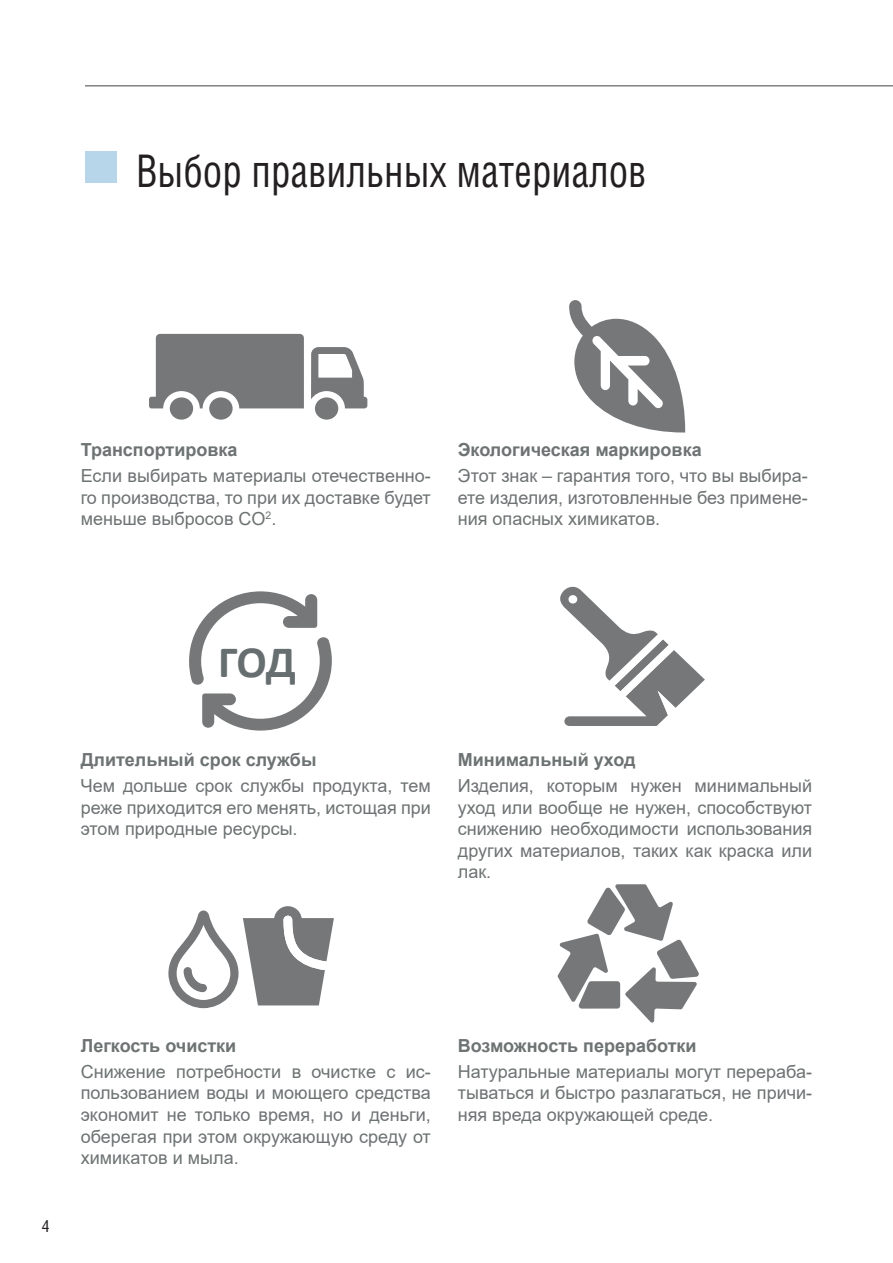
<style>
.page{position:relative;width:893px;height:1263px;background:#fff}
.page>*{position:absolute;margin:0;border:0;box-sizing:border-box;transform-origin:0 0}
.t1{font:45px "Helios Cond C";color:#231f20;scale:.9 1}
.t2{font:700 45px "Calibri";color:#676e6f}
.t3{font:18px/21.6px "Arial";color:#6d7273;text-align:justify}
.t4{font:700 18px "Arial";color:#6d7273}
.t5{font:16.5px "Helios Cond C";color:#231f20}
</style>
<div class="page">
<svg style="left:189px;top:591px;width:143px;height:139px"></svg>
<svg style="left:569px;top:300px;width:116px;height:132px"></svg>
<hr style="left:892px;top:0;width:1px;height:1263px;background:#e2e2de">
<div style="left:85px;top:152px;width:31px;height:31px;background:#b8d6ea"></div>
<hr style="left:85px;top:85px;width:808px;height:2px;background:#57585a">
<div style="left:170px;top:397px;width:23px;height:23px;background:#767778;border-radius:50%"></div>
<div style="left:209px;top:397px;width:24px;height:23px;background:#767778;border-radius:50%"></div>
<svg style="left:311px;top:347px;width:56px;height:61px"></svg>
<svg style="left:149px;top:334px;width:155px;height:74px;background:#828384"></svg>
<div style="left:315px;top:397px;width:23px;height:23px;background:#767778;border-radius:50%"></div>
<svg style="left:560px;top:587px;width:145px;height:139px"></svg>
<svg style="left:168px;top:906px;width:166px;height:102px"></svg>
<svg style="left:558px;top:884px;width:141px;height:138px"></svg>
<div style="left:207px;top:643px;width:100px;height:42px;background:#fff"></div>
<h1 class="t1" style="left:136px;top:144px;width:569px">Выбор правильных материалов</h1>
<p class="t4" style="left:81px;top:437px;width:158px">Транспортировка</p>
<p class="t3" style="left:81px;top:465px;width:352px">Если выбирать материалы отечественно&shy;го производства, то при их доставке будет меньше выбросов CO<sup>2</sup>.</p>
<p class="t4" style="left:458px;top:437px;width:245px">Экологическая маркировка</p>
<p class="t3" style="left:458px;top:465px;width:352px">Этот знак – гарантия того, что вы выбира&shy;ете изделия, изготовленные без примене&shy;ния опасных химикатов.</p>
<h1 class="t2" style="left:218px;top:630px;width:79px">ГОД</h1>
<p class="t4" style="left:81px;top:747px;width:237px">Длительный срок службы</p>
<p class="t3" style="left:81px;top:775px;width:352px">Чем дольше срок службы продукта, тем реже приходится его менять, истощая при этом природные ресурсы.</p>
<p class="t4" style="left:458px;top:747px;width:179px">Минимальный уход</p>
<p class="t3" style="left:458px;top:775px;width:356px">Изделия, которым нужен минимальный уход или вообще не нужен, способствуют снижению необходимости использования других материалов, таких как краска или лак.</p>
<p class="t5" style="left:42px;top:1216px;width:9px">4</p>
<p class="t4" style="left:81px;top:1033px;width:157px">Легкость очистки</p>
<p class="t3" style="left:81px;top:1060px;width:352px">Снижение потребности в очистке с ис&shy;пользованием воды и моющего средства экономит не только время, но и деньги, оберегая при этом окружающую среду от химикатов и мыла.</p>
<p class="t4" style="left:458px;top:1033px;width:240px">Возможность переработки</p>
<p class="t3" style="left:458px;top:1060px;width:356px">Натуральные материалы могут перераба&shy;тываться и быстро разлагаться, не причи&shy;няя вреда окружающей среде.</p>
</div>
